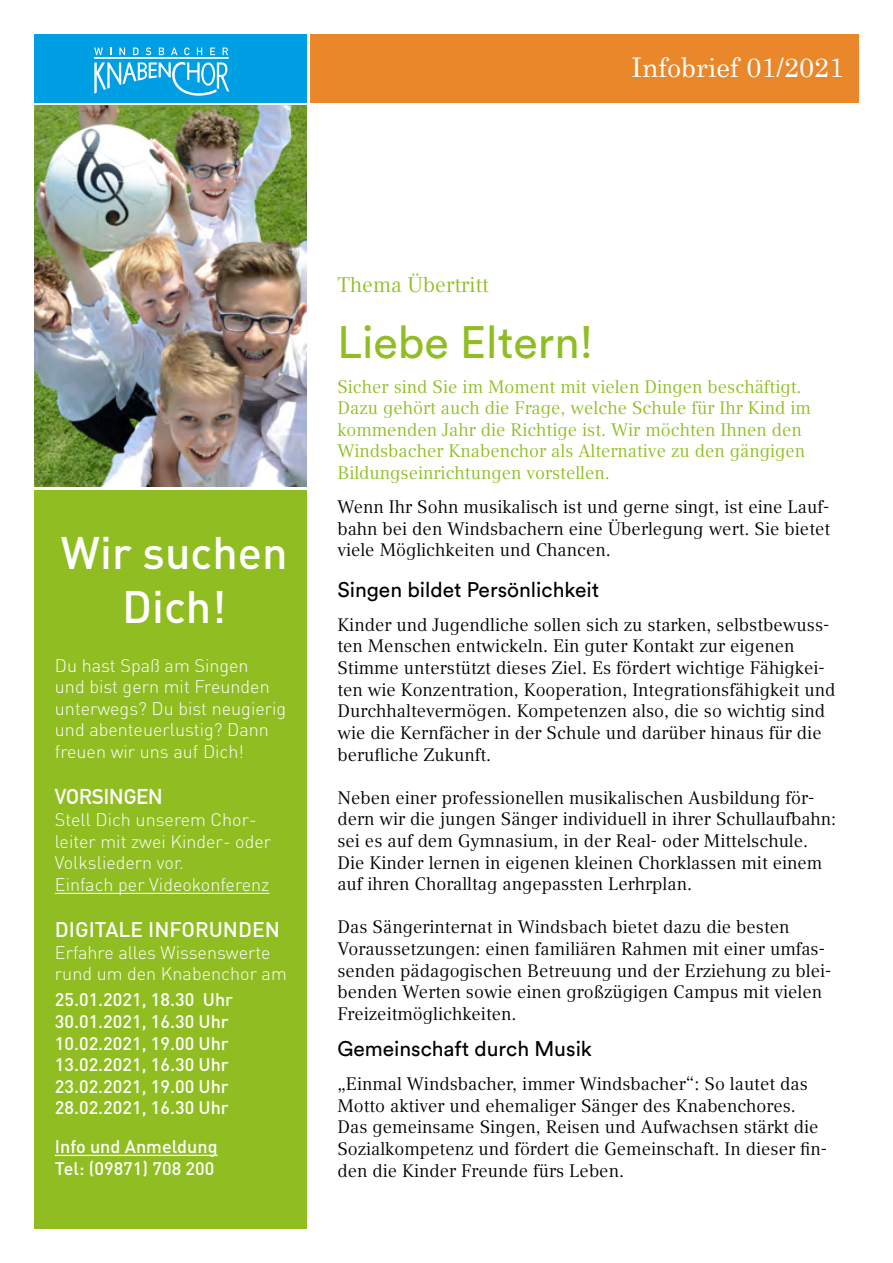
<style>
.page{position:relative;width:893px;height:1263px;background:#fff}
.page>*{position:absolute;margin:0;border:0;box-sizing:border-box;transform-origin:0 0}
.t1{font:500 45px/54px "DIN";color:#fff;text-align:center}
.t2{font:45px "Circular Std";color:#90be22}
.t3{font:27px "Century Schoolbook";color:#fff}
.t4{font:21px "Circular Std";color:#000}
.t5{font:500 21px "DIN";color:#fff}
.t6{font:21px "Compatil Text LT Pro";color:#90be22}
.t7{font:700 21px "DIN Alternate";color:#fff}
.t8{font:18px/21.6px "Compatil Text LT Pro";color:#000}
.t9{font:300 18px/21.6px "DIN";color:#fff}
.t10{font:18px/21.6px "Compatil Text LT Pro";color:#90be22}
.t11{font:500 18px/21.6px "DIN";color:#fff}
</style>
<div class="page">
<div style="left:34px;top:34px;width:272px;height:68px;background:#009fe3"></div>
<img style="left:34px;top:105px;width:272px;height:382px">
<div style="left:310px;top:34px;width:549px;height:68px;background:#e9872a"></div>
<svg style="left:94px;top:62px;width:135px;height:34px"></svg>
<svg style="left:94px;top:48px;width:9px;height:7px"></svg>
<svg style="left:119px;top:48px;width:6px;height:7px"></svg>
<svg style="left:133px;top:48px;width:6px;height:7px"></svg>
<svg style="left:146px;top:47px;width:5px;height:8px"></svg>
<svg style="left:159px;top:48px;width:5px;height:7px"></svg>
<svg style="left:171px;top:48px;width:6px;height:7px"></svg>
<svg style="left:184px;top:47px;width:6px;height:8px"></svg>
<svg style="left:197px;top:48px;width:5px;height:7px"></svg>
<svg style="left:210px;top:48px;width:5px;height:7px"></svg>
<svg style="left:223px;top:48px;width:5px;height:7px"></svg>
<div style="left:94px;top:57px;width:135px;height:1px;border:1px solid #fff"></div>
<div style="left:34px;top:490px;width:272px;height:739px;background:#90be22"></div>
<hr style="left:55px;top:893px;width:214px;height:1px;background:#fff">
<hr style="left:55px;top:1155px;width:163px;height:1px;background:#fff">
<h2 class="t3" style="left:631px;top:50px;width:215px">Infobrief 01/2021</h2>
<h1 class="t1" style="left:61px;top:525px;width:228px">Wir suchen<br>Dich!</h1>
<p class="t9" style="left:55px;top:654px;width:233px">Du hast Spaß am Singen<br>und bist gern mit Freunden unterwegs? Du bist neugierig und abenteuerlustig? Dann freuen wir uns auf Dich!</p>
<p class="t7" style="left:55px;top:781px;width:109px">VORSINGEN</p>
<p class="t9" style="left:55px;top:808px;width:218px">Stell Dich unserem Chor&shy;leiter mit zwei Kinder- oder<br>Volksliedern vor.<br>Einfach per Videokonferenz</p>
<p class="t5" style="left:55px;top:916px;width:227px">DIGITALE INFORUNDEN</p>
<p class="t9" style="left:55px;top:941px;width:233px">Erfahre alles Wissenswerte rund um den Knabenchor am</p>
<p class="t11" style="left:55px;top:988px;width:180px">25.01.2021, 18.30 Uhr<br>30.01.2021, 16.30 Uhr<br>10.02.2021, 19.00 Uhr<br>13.02.2021, 16.30 Uhr<br>23.02.2021, 19.00 Uhr<br>28.02.2021, 16.30 Uhr</p>
<p class="t11" style="left:55px;top:1135px;width:164px">Info und Anmeldung<br>Tel: (09871) 708 200</p>
<p class="t6" style="left:337px;top:272px;width:153px">Thema Übertritt</p>
<h1 class="t2" style="left:337px;top:315px;width:258px">Liebe Eltern!</h1>
<p class="t10" style="left:337px;top:376px;width:475px">Sicher sind Sie im Moment mit vielen Dingen beschäftigt.<br>Dazu gehört auch die Frage, welche Schule für Ihr Kind im kommenden Jahr die Richtige ist. Wir möchten Ihnen den Windsbacher Knabenchor als Alternative zu den gängigen Bildungseinrichtungen vorstellen.</p>
<p class="t8" style="left:337px;top:496px;width:494px;text-align:justify">Wenn Ihr Sohn musikalisch ist und gerne singt, ist eine Lauf&shy;bahn bei den Windsbachern eine Überlegung wert. Sie bietet viele Möglichkeiten und Chancen.</p>
<p class="t4" style="left:337px;top:576px;width:263px">Singen bildet Persönlichkeit</p>
<p class="t8" style="left:337px;top:614px;width:500px">Kinder und Jugendliche sollen sich zu starken, selbstbewuss&shy;ten Menschen entwickeln. Ein guter Kontakt zur eigenen Stimme unterstützt dieses Ziel. Es fördert wichtige Fähigkei&shy;ten wie Konzentration, Kooperation, Integrationsfähigkeit und Durchhaltevermögen. Kompetenzen also, die so wichtig sind wie die Kernfächer in der Schule und darüber hinaus für die berufliche Zukunft.</p>
<p class="t8" style="left:337px;top:787px;width:500px">Neben einer professionellen musikalischen Ausbildung för&shy;dern wir die jungen Sänger individuell in ihrer Schullaufbahn: sei es auf dem Gymnasium, in der Real- oder Mittelschule.<br>Die Kinder lernen in eigenen kleinen Chorklassen mit einem auf ihren Choralltag angepassten Lerhrplan.</p>
<p class="t8" style="left:337px;top:916px;width:496px">Das Sängerinternat in Windsbach bietet dazu die besten Voraussetzungen: einen familiären Rahmen mit einer umfas&shy;senden pädagogischen Betreuung und der Erziehung zu blei&shy;benden Werten sowie einen großzügigen Campus mit vielen Freizeitmöglichkeiten.</p>
<p class="t4" style="left:337px;top:1035px;width:256px">Gemeinschaft durch Musik</p>
<p class="t8" style="left:337px;top:1073px;width:491px">„Einmal Windsbacher, immer Windsbacher“: So lautet das Motto aktiver und ehemaliger Sänger des Knabenchores.<br>Das gemeinsame Singen, Reisen und Aufwachsen stärkt die Sozialkompetenz und fördert die Gemeinschaft. In dieser fin&shy;den die Kinder Freunde fürs Leben.</p>
</div>
